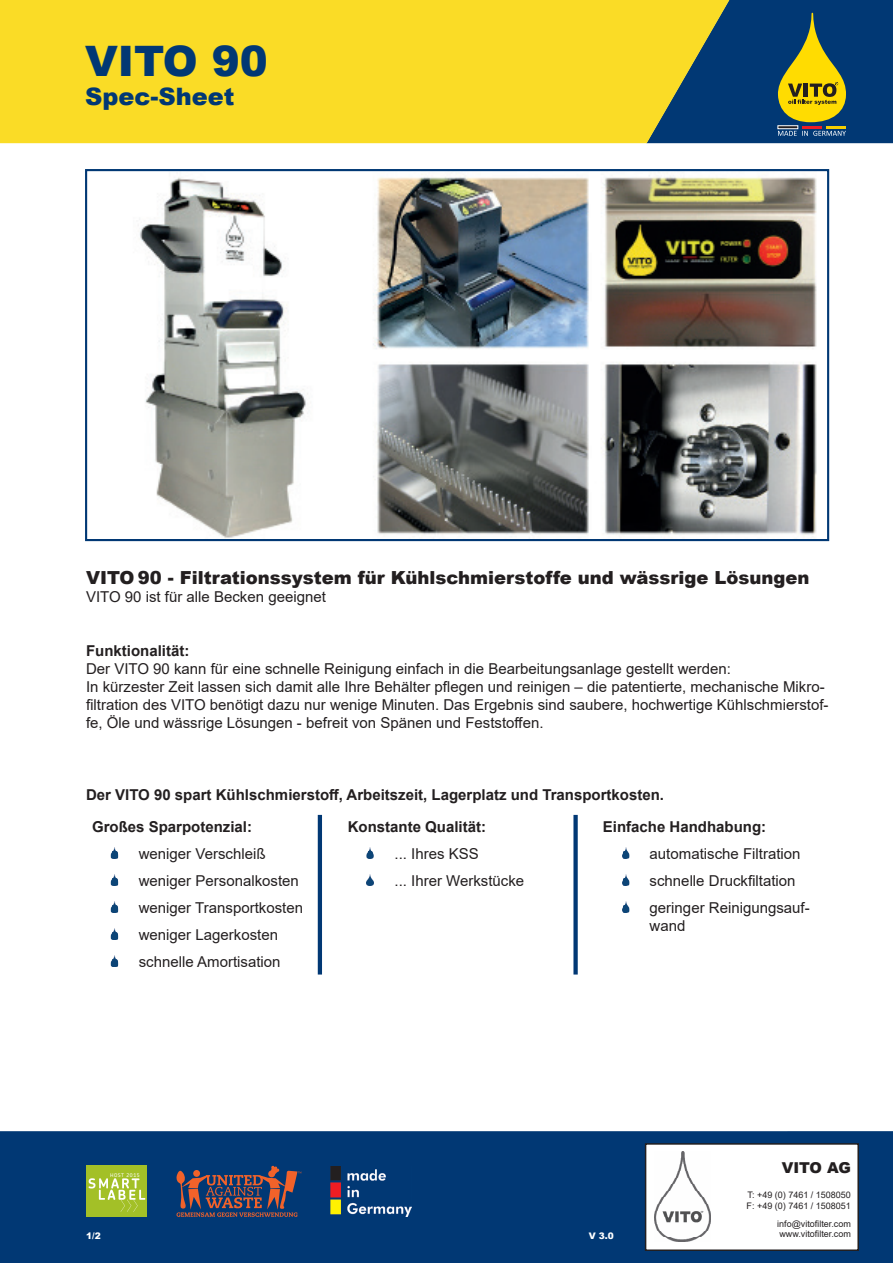
<style>
.page{position:relative;width:893px;height:1263px;background:#fff}
.page>*{position:absolute;margin:0;border:0;box-sizing:border-box;transform-origin:0 0}
.t1{font:900 42px "Arial";color:#013874}
.t2{font:900 24px "Arial";color:#013874}
.t3{font:900 18px "Arial";color:#231f20}
.t4{font:15px/18px "Arial";color:#231f20}
.t5{font:700 15px/32px "Arial";color:#231f20}
.t6{font:900 15px "Arial";letter-spacing:-.01em;color:#231f20}
.t7{font:9px/10.8px "Arial";color:#231f20}
.t8{font:900 9px "Arial";color:#fff}
.t9{font:500 5.1px "Chevin";letter-spacing:.1em;color:#fff}
</style>
<div class="page">
<div style="left:0;top:1131px;width:893px;height:132px;background:#013874"></div>
<div style="left:0;top:0;width:646px;height:143px;background:#fadc26"></div>
<svg style="left:646px;top:0;width:247px;height:143px;background:#47655a"></svg>
<div style="left:646px;top:1144px;width:212px;height:106px;background:#fff"></div>
<div style="left:645px;top:1143px;width:214px;height:108px;border:2px solid #231f20"></div>
<img style="left:331px;top:1166px;width:80px;height:51px">
<svg style="left:177px;top:1166px;width:124px;height:51px;background:#4d455c"></svg>
<div style="left:86px;top:1166px;width:61px;height:51px;background:#a3c027"></div>
<svg style="left:89px;top:1178px;width:56px;height:34px"></svg>
<img style="left:138px;top:172px;width:679px;height:366px">
<div style="left:85px;top:169px;width:744px;height:372px;border:2px solid #013874"></div>
<div style="left:573px;top:815px;width:5px;height:159px;background:#013874"></div>
<hr style="left:318px;top:815px;width:4px;height:159px;background:#013874">
<img style="left:654px;top:1151px;width:57px;height:90px">
<svg style="left:111px;top:847px;width:7px;height:12px"></svg>
<svg style="left:111px;top:874px;width:7px;height:12px"></svg>
<svg style="left:111px;top:901px;width:7px;height:12px"></svg>
<svg style="left:111px;top:928px;width:7px;height:12px"></svg>
<svg style="left:111px;top:955px;width:7px;height:12px"></svg>
<svg style="left:366px;top:847px;width:8px;height:12px"></svg>
<svg style="left:366px;top:874px;width:8px;height:12px"></svg>
<svg style="left:622px;top:847px;width:7px;height:12px"></svg>
<svg style="left:622px;top:874px;width:7px;height:12px"></svg>
<svg style="left:622px;top:901px;width:7px;height:12px"></svg>
<h1 class="t1" style="left:85px;top:30px;width:184px">VITO 90</h1>
<h2 class="t2" style="left:85px;top:79px;width:151px">Spec-Sheet</h2>
<p class="t3" style="left:86px;top:564px;width:725px">VITO 90 - Filtrationssystem für Kühlschmierstoffe und wässrige Lösungen</p>
<p class="t4" style="left:86px;top:587px;width:241px">VITO 90 ist für alle Becken geeignet</p>
<p class="t5" style="left:86px;top:635px;width:105px">Funktionalität:</p>
<p class="t4" style="left:86px;top:659px;width:744px">Der VITO 90 kann für eine schnelle Reinigung einfach in die Bearbeitungsanlage gestellt werden:<br>In kürzester Zeit lassen sich damit alle Ihre Behälter pflegen und reinigen – die patentierte, mechanische Mikro&shy;filtration des VITO benötigt dazu nur wenige Minuten. Das Ergebnis sind saubere, hochwertige Kühlschmierstof&shy;fe, Öle und wässrige Lösungen - befreit von Spänen und Feststoffen.</p>
<p class="t5" style="left:92px;top:779px;width:574px;text-indent:-6px">Der VITO 90 spart Kühlschmierstoff, Arbeitszeit, Lagerplatz und Transportkosten.<br>Großes Sparpotenzial:</p>
<p class="t4" style="left:112px;top:844px;width:155px">• weniger Verschleiß</p>
<p class="t4" style="left:112px;top:871px;width:189px">• weniger Personalkosten</p>
<p class="t4" style="left:112px;top:898px;width:193px">• weniger Transportkosten</p>
<p class="t4" style="left:112px;top:925px;width:168px">• weniger Lagerkosten</p>
<p class="t4" style="left:112px;top:952px;width:170px">• schnelle Amortisation</p>
<p class="t5" style="left:603px;top:811px;width:165px">Einfache Handhabung:</p>
<p class="t4" style="left:623px;top:844px;width:179px">• automatische Filtration</p>
<p class="t4" style="left:623px;top:871px;width:174px">• schnelle Druckfiltation</p>
<p class="t4" style="left:650px;top:898px;width:162px;text-indent:-27px">• geringer Reinigungsauf&shy;wand</p>
<p class="t5" style="left:348px;top:811px;width:140px">Konstante Qualität:</p>
<p class="t4" style="left:394px;top:840px;width:131px;line-height:27px;text-indent:-27px">• ... Ihres KSS<br>... Ihrer Werkstücke</p>
<p class="t9" style="left:110px;top:1172px;width:31px">HOST 2015</p>
<p class="t8" style="left:86px;top:1229px;width:16px">1/2</p>
<p class="t8" style="left:589px;top:1229px;width:27px">V 3.0</p>
<p class="t6" style="left:782px;top:1156px;width:71px">VITO AG</p>
<p class="t7" style="left:747px;top:1189px;width:106px">T: +49 (0) 7461 / 1508050<br>F: +49 (0) 7461 / 1508051</p>
<p class="t7" style="left:777px;top:1218px;width:75px">info@vitofilter.com www.vitofilter.com</p>
</div>
